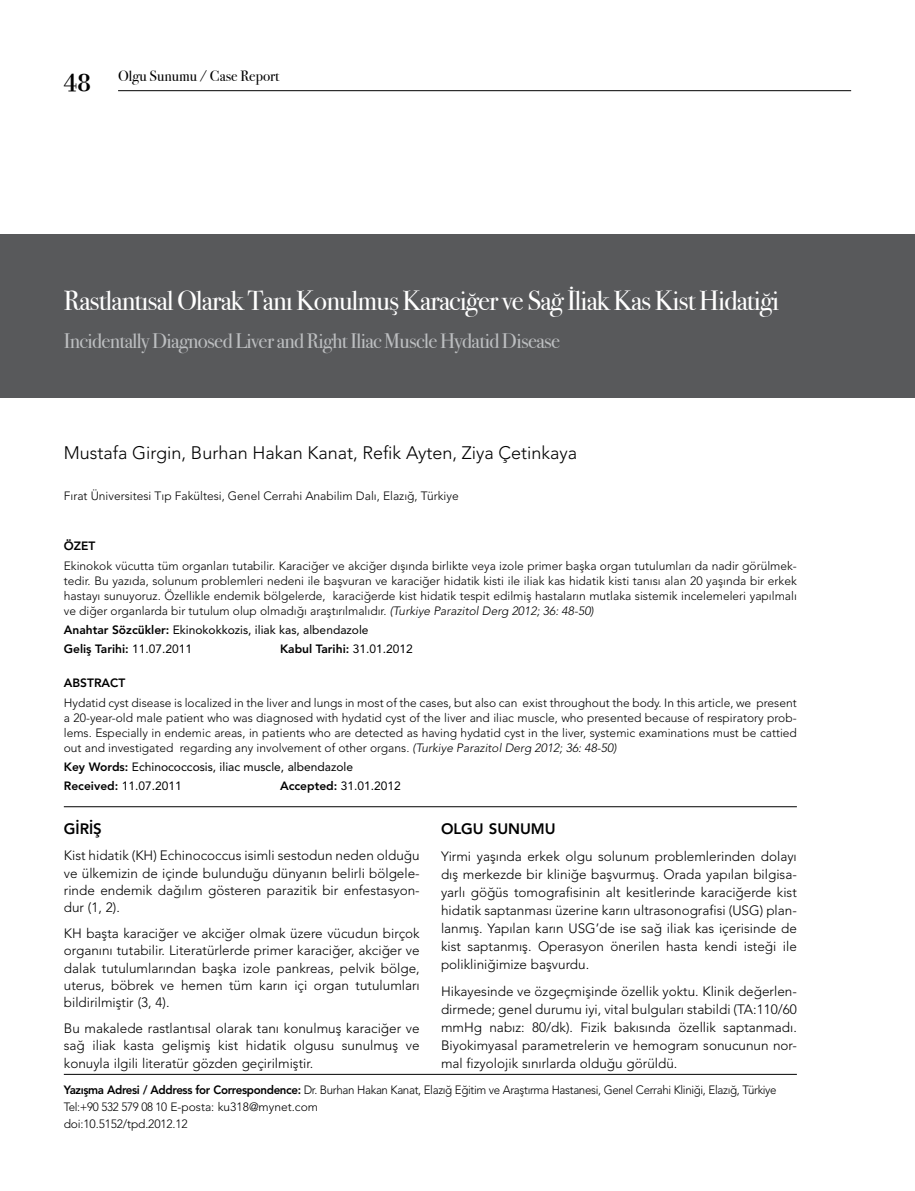
<style>
.page{position:relative;width:915px;height:1191px;background:#fff}
.page>*{position:absolute;margin:0;border:0;box-sizing:border-box;transform-origin:0 0}
.t1{font:27.75px "Bodoni Svty Two ITCTT Book";letter-spacing:-.03em;color:#fff}
.t2{font:21px "Bodoni Svty Two ITCTT Book";letter-spacing:-.03em;color:#bcbec0}
.t3{font:300 18px "Avenir LT Std";color:#000}
.t4{font:15px "Bodoni Svty Two ITCTT Book";color:#000}
.t5{font:800 15px "Avenir LT Std";color:#000}
.t6{font:300 13.5px/18px "Avenir LT Std";color:#000;text-align:justify}
.t7{font:300 12px/15px "Avenir LT Std";color:#000;text-align:justify}
.t8{font:300 12px/17.1px "Avenir LT Std";letter-spacing:-.03em;color:#000;scale:.96 1}
.t9{font:12px/19.2px "Avenir LT Std";color:#000}
.t10{font:800 12px "Avenir LT Std";color:#000}
.s1{font-family:"Bodoni";font-size:27px}
.s2{font-style:italic}
.s3{font-weight:800}
.s4{font-weight:400}
</style>
<div class="page">
<div style="left:0;top:234px;width:914px;height:164px;background:#58595b"></div>
<hr style="left:64px;top:1074px;width:732px;height:1px;background:#000">
<hr style="left:64px;top:806px;width:732px;height:1px;background:#000">
<hr style="left:118px;top:90px;width:732px;height:1px;background:#000">
<p class="t4" style="left:64px;top:64px;width:217px"><span class="s1">48</span> Olgu Sunumu / Case Report</p>
<h1 class="t1" style="left:64px;top:277px;width:716px">Rastlantısal Olarak Tanı Konulmuş Karaciğer ve Sağ İliak Kas Kist Hidatiği</h1>
<h2 class="t2" style="left:64px;top:324px;width:497px">Incidentally Diagnosed Liver and Right Iliac Muscle Hydatid Disease</h2>
<h3 class="t3" style="left:64px;top:441px;width:514px">Mustafa Girgin, Burhan Hakan Kanat, Refik Ayten, Ziya Çetinkaya</h3>
<p class="t7" style="left:64px;top:489px;width:396px">Fırat Üniversitesi Tıp Fakültesi, Genel Cerrahi Anabilim Dalı, Elazığ, Türkiye</p>
<p class="t10" style="left:64px;top:539px;width:33px">ÖZET</p>
<p class="t7" style="left:64px;top:558px;width:734px">Ekinokok vücutta tüm organları tutabilir. Karaciğer ve akciğer dışında birlikte veya izole primer başka organ tutulumları da nadir görülmek&shy;tedir. Bu yazıda, solunum problemleri nedeni ile başvuran ve karaciğer hidatik kisti ile iliak kas hidatik kisti tanısı alan 20 yaşında bir erkek hastayı sunuyoruz. Özellikle endemik bölgelerde, karaciğerde kist hidatik tespit edilmiş hastaların mutlaka sistemik incelemeleri yapılmalı ve diğer organlarda bir tutulum olup olmadığı araştırılmalıdır. <span class="s2">(Turkiye Parazitol Derg 2012; 36: 48-50)</span></p>
<p class="t9" style="left:64px;top:620px;width:306px"><span class="s3">Anahtar Sözcükler:</span> Ekinokokkozis, iliak kas, albendazole<br><span class="s3">Geliş Tarihi:</span> 11.07.2011</p>
<p class="t10" style="left:280px;top:641px;width:134px">Kabul Tarihi: <span class="s4">31.01.2012</span></p>
<p class="t10" style="left:64px;top:676px;width:63px">ABSTRACT</p>
<p class="t7" style="left:64px;top:695px;width:734px">Hydatid cyst disease is localized in the liver and lungs in most of the cases, but also can exist throughout the body. In this article, we present a 20-year-old male patient who was diagnosed with hydatid cyst of the liver and iliac muscle, who presented because of respiratory prob&shy;lems. Especially in endemic areas, in patients who are detected as having hydatid cyst in the liver, systemic examinations must be cattied out and investigated regarding any involvement of other organs. <span class="s2">(Turkiye Parazitol Derg 2012; 36: 48-50)</span></p>
<p class="t9" style="left:64px;top:757px;width:290px"><span class="s3">Key Words:</span> Echinococcosis, iliac muscle, albendazole<br><span class="s3">Received:</span> 11.07.2011</p>
<p class="t9" style="left:280px;top:776px;width:122px"><span class="s3">Accepted:</span> 31.01.2012</p>
<p class="t5" style="left:64px;top:820px;width:40px">GİRİŞ</p>
<p class="t6" style="left:64px;top:847px;width:357px;line-height:17.2px">Kist hidatik (KH) Echinococcus isimli sestodun neden olduğu ve ülkemizin de içinde bulunduğu dünyanın belirli bölgele&shy;rinde endemik dağılım gösteren parazitik bir enfestasyon&shy;dur (1, 2).</p>
<p class="t6" style="left:64px;top:924px;width:357px;line-height:17.2px">KH başta karaciğer ve akciğer olmak üzere vücudun birçok organını tutabilir. Literatürlerde primer karaciğer, akciğer ve dalak tutulumlarından başka izole pankreas, pelvik bölge, uterus, böbrek ve hemen tüm karın içi organ tutulumları bildirilmiştir (3, 4).</p>
<p class="t6" style="left:64px;top:1019px;width:357px;line-height:17.2px">Bu makalede rastlantısal olarak tanı konulmuş karaciğer ve sağ iliak kasta gelişmiş kist hidatik olgusu sunulmuş ve konuyla ilgili literatür gözden geçirilmiştir.</p>
<p class="t5" style="left:441px;top:820px;width:116px">OLGU SUNUMU</p>
<p class="t6" style="left:441px;top:847px;width:357px">Yirmi yaşında erkek olgu solunum problemlerinden dolayı dış merkezde bir kliniğe başvurmuş. Orada yapılan bilgisa&shy;yarlı göğüs tomografisinin alt kesitlerinde karaciğerde kist hidatik saptanması üzerine karın ultrasonografisi (USG) plan&shy;lanmış. Yapılan karın USG’de ise sağ iliak kas içerisinde de kist saptanmış. Operasyon önerilen hasta kendi isteği ile polikliniğimize başvurdu.</p>
<p class="t6" style="left:441px;top:981px;width:357px">Hikayesinde ve özgeçmişinde özellik yoktu. Klinik değerlen&shy;dirmede; genel durumu iyi, vital bulguları stabildi (TA:110/60 mmHg nabız: 80/dk). Fizik bakısında özellik saptanmadı.<br>Biyokimyasal parametrelerin ve hemogram sonucunun nor&shy;mal fizyolojik sınırlarda olduğu görüldü.</p>
<p class="t8" style="left:64px;top:1081px;width:743px"><span class="s3">Yazışma Adresi / Address for Correspondence:</span> Dr. Burhan Hakan Kanat, Elazığ Eğitim ve Araştırma Hastanesi, Genel Cerrahi Kliniği, Elazığ, Türkiye<br>Tel:+90 532 579 08 10 E-posta: ku318@mynet.com<br>doi:10.5152/tpd.2012.12</p>
</div>
